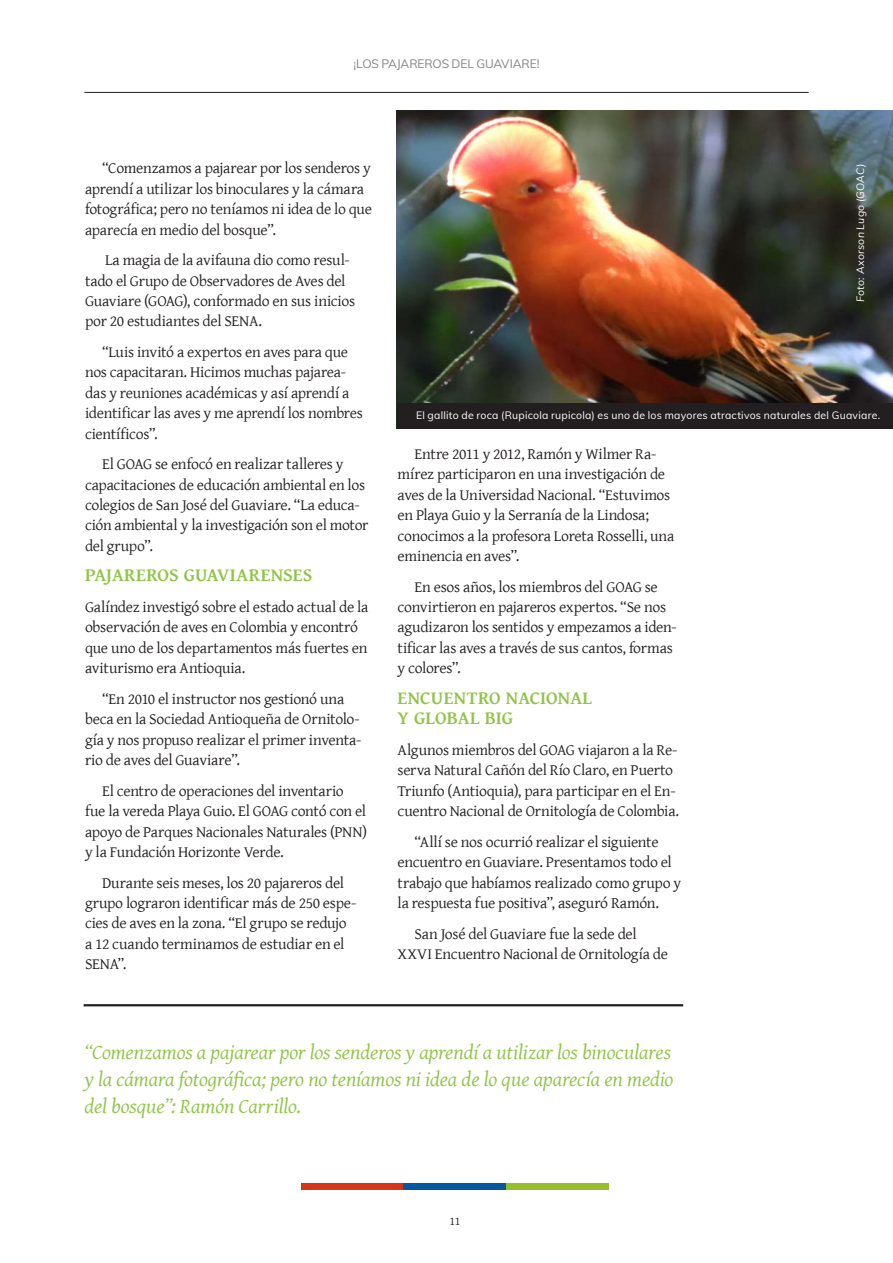
<style>
.page{position:relative;width:893px;height:1263px;background:#fff}
.page>*{position:absolute;margin:0;border:0;box-sizing:border-box;transform-origin:0 0}
.t1{font:italic 21px/27px "Gentium Basic";letter-spacing:-.01em;color:#8ec444;text-align:justify}
.t2{font:700 18.75px/20.4px "Gentium Basic";color:#8ec444}
.t3{font:15.75px/20.4px "Gentium Basic";letter-spacing:-.02em;color:#231f20}
.t4{font:12px "Muli";letter-spacing:-.01em;color:#808285}
.t5{font:12px "Gentium Basic";color:#231f20}
.t6{font:10.5px "Muli";letter-spacing:.02em;color:#fff}
.t7{font:italic 10.5px "Muli";letter-spacing:.02em;color:#fff}
</style>
<div class="page">
<hr style="left:84px;top:1004px;width:599px;height:2px;background:#231f20">
<div style="left:301px;top:1183px;width:103px;height:7px;background:#d63617"></div>
<div style="left:404px;top:1183px;width:102px;height:7px;background:#0559a3"></div>
<div style="left:506px;top:1183px;width:103px;height:7px;background:#96bf2b"></div>
<hr style="left:84px;top:92px;width:725px;height:1px;background:#231f20">
<img style="left:397px;top:111px;width:496px;height:317px">
<div style="left:398px;top:403px;width:495px;height:25px;background:#231f20"></div>
<p class="t4" style="left:353px;top:55px;width:188px">¡LOS PAJAREROS DEL GUAVIARE!</p>
<p class="t3" style="left:85px;top:158px;width:288px;text-indent:17px">“Comenzamos a pajarear por los senderos y aprendí a utilizar los binoculares y la cámara fotográfica; pero no teníamos ni idea de lo que aparecía en medio del bosque”.</p>
<p class="t3" style="left:85px;top:249px;width:272px;text-indent:20px">La magia de la avifauna dio como resul&shy;tado el Grupo de Observadores de Aves del Guaviare (GOAG), conformado en sus inicios por 20 estudiantes del SENA.</p>
<p class="t3" style="left:85px;top:341px;width:279px;text-indent:17px">“Luis invitó a expertos en aves para que nos capacitaran. Hicimos muchas pajarea&shy;das y reuniones académicas y así aprendí a identificar las aves y me aprendí los nombres científicos”.</p>
<p class="t3" style="left:85px;top:453px;width:285px;text-indent:17px">El GOAG se enfocó en realizar talleres y capacitaciones de educación ambiental en los colegios de San José del Guaviare. “La educa&shy;ción ambiental y la investigación son el motor del grupo”.</p>
<p class="t2" style="left:85px;top:564px;width:229px">PAJAREROS GUAVIARENSES</p>
<p class="t3" style="left:85px;top:596px;width:285px">Galíndez investigó sobre el estado actual de la observación de aves en Colombia y encontró que uno de los departamentos más fuertes en aviturismo era Antioquia.</p>
<p class="t3" style="left:85px;top:688px;width:278px;text-indent:17px">“En 2010 el instructor nos gestionó una beca en la Sociedad Antioqueña de Ornitolo&shy;gía y nos propuso realizar el primer inventa&shy;rio de aves del Guaviare”.</p>
<p class="t3" style="left:85px;top:780px;width:283px;text-indent:17px">El centro de operaciones del inventario fue la vereda Playa Guio. El GOAG contó con el apoyo de Parques Nacionales Naturales (PNN) y la Fundación Horizonte Verde.</p>
<p class="t3" style="left:85px;top:872px;width:273px;text-indent:17px">Durante seis meses, los 20 pajareros del grupo lograron identificar más de 250 espe&shy;cies de aves en la zona. “El grupo se redujo a 12 cuando terminamos de estudiar en el SENA”.</p>
<p class="t7" style="left:853px;top:302px;width:140px;rotate:-90deg">Foto: Axorson Lugo (GOAC)</p>
<p class="t6" style="left:416px;top:408px;width:466px">El gallito de roca (Rupicola rupicola) es uno de los mayores atractivos naturales del Guaviare.</p>
<p class="t3" style="left:398px;top:443px;width:278px;text-indent:17px">Entre 2011 y 2012, Ramón y Wilmer Ra&shy;mírez participaron en una investigación de aves de la Universidad Nacional. “Estuvimos en Playa Guio y la Serranía de la Lindosa; conocimos a la profesora Loreta Rosselli, una eminencia en aves”.</p>
<p class="t3" style="left:398px;top:576px;width:281px;text-indent:17px">En esos años, los miembros del GOAG se convirtieron en pajareros expertos. “Se nos agudizaron los sentidos y empezamos a iden&shy;tificar las aves a través de sus cantos, formas y colores”.</p>
<p class="t2" style="left:398px;top:687px;width:196px">ENCUENTRO NACIONAL<br>Y GLOBAL BIG</p>
<p class="t3" style="left:398px;top:739px;width:283px">Algunos miembros del GOAG viajaron a la Re&shy;serva Natural Cañón del Río Claro, en Puerto Triunfo (Antioquia), para participar en el En&shy;cuentro Nacional de Ornitología de Colombia.</p>
<p class="t3" style="left:398px;top:831px;width:285px;text-indent:17px">“Allí se nos ocurrió realizar el siguiente encuentro en Guaviare. Presentamos todo el trabajo que habíamos realizado como grupo y la respuesta fue positiva”, aseguró Ramón.</p>
<p class="t3" style="left:398px;top:923px;width:272px;text-indent:17px">San José del Guaviare fue la sede del<br>XXVI Encuentro Nacional de Ornitología de</p>
<h1 class="t1" style="left:84px;top:1038px;width:591px">“Comenzamos a pajarear por los senderos y aprendí a utilizar los binoculares y la cámara fotográfica; pero no teníamos ni idea de lo que aparecía en medio del bosque”: Ramón Carrillo.</h1>
<p class="t5" style="left:449px;top:1212px;width:13px">11</p>
</div>
